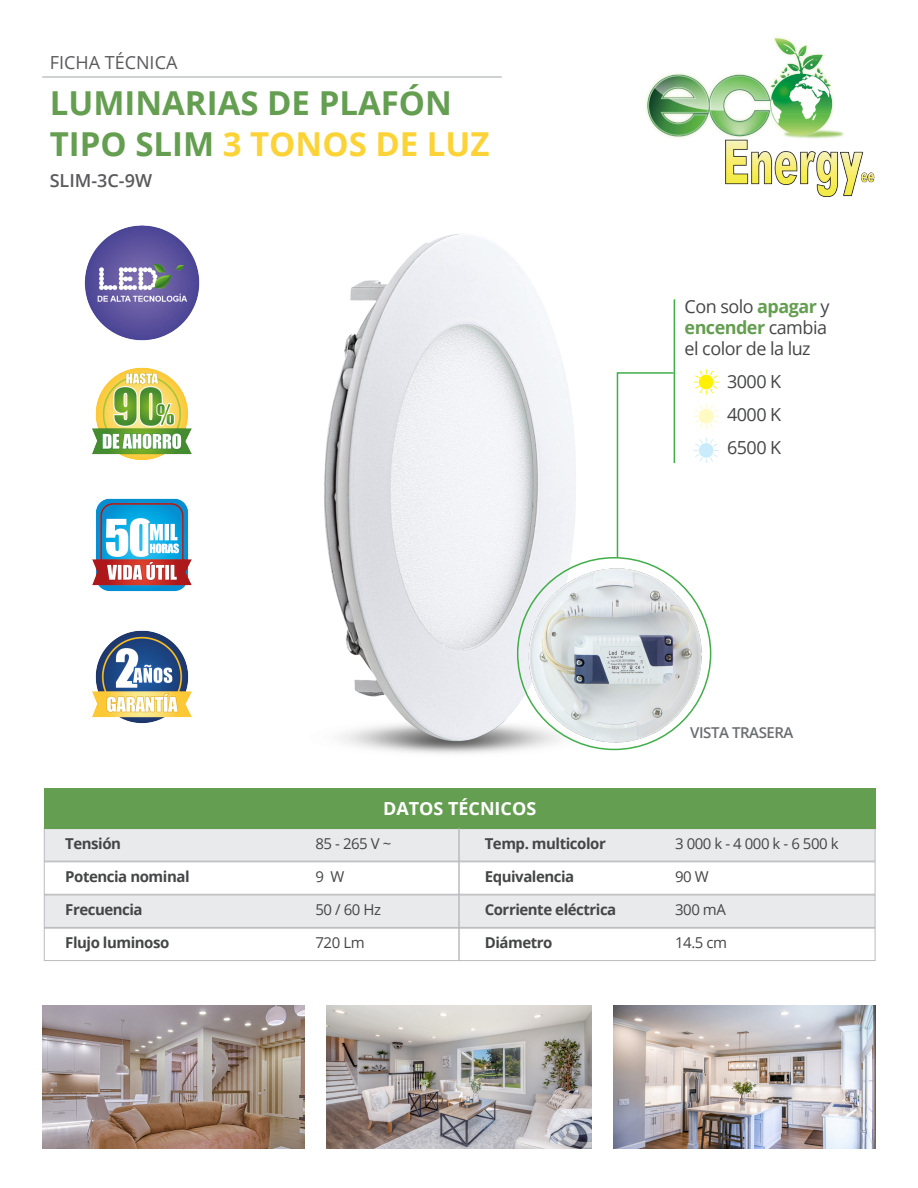
<style>
.page{position:relative;width:918px;height:1188px;background:#fff}
.page>*{position:absolute;margin:0;border:0;box-sizing:border-box;transform-origin:0 0}
.t1{font:700 33px "Open Sans";color:#fcd337}
.t2{font:700 33px "Open Sans";color:#649e50}
.t3{font:18px/21px "Open Sans";letter-spacing:-.03em;color:#454647}
.t4{font:700 18px "Open Sans";color:#fff}
.t5{font:18px "Open Sans";color:#5a5a5d}
.t6{font:600 18px "Open Sans";color:#5a5a5d}
.t7{font:700 15px "Open Sans";letter-spacing:-.03em;color:#454647}
.t8{font:15px "Open Sans";letter-spacing:-.03em;color:#454647}
.t9{font:600 15px "Open Sans";letter-spacing:-.03em;color:#6c6d70}
.s1{color:#649e50}
.s2{font-weight:700;color:#649e50}
</style>
<div class="page">
<img style="left:324px;top:234px;width:383px;height:520px">
<hr style="left:42px;top:77px;width:460px;height:1px;background:#a1a3a6">
<img style="left:646px;top:37px;width:229px;height:160px">
<img style="left:93px;top:498px;width:99px;height:94px">
<img style="left:84px;top:225px;width:116px;height:116px">
<img style="left:93px;top:367px;width:99px;height:94px">
<img style="left:43px;top:1006px;width:261px;height:142px">
<img style="left:614px;top:1006px;width:261px;height:142px">
<img style="left:326px;top:1006px;width:266px;height:142px">
<div style="left:44px;top:828px;width:831px;height:33px;background:#e9eaeb;border:1px solid #babbbe"></div>
<div style="left:44px;top:895px;width:831px;height:33px;background:#e9eaeb;border:1px solid #babbbe"></div>
<div style="left:44px;top:861px;width:831px;height:34px;border:1px solid #babbbe"></div>
<div style="left:44px;top:928px;width:831px;height:33px;border:1px solid #babbbe"></div>
<div style="left:44px;top:788px;width:831px;height:40px;background:#649e50"></div>
<hr style="left:458px;top:828px;width:2px;height:133px;background:#babbbe">
<img style="left:93px;top:630px;width:99px;height:94px">
<img style="left:508px;top:563px;width:204px;height:191px">
<svg style="left:616px;top:371px;width:59px;height:188px"></svg>
<hr style="left:674px;top:299px;width:1px;height:164px;background:#40ae49">
<svg style="left:694px;top:369px;width:25px;height:26px"></svg>
<svg style="left:694px;top:403px;width:25px;height:26px"></svg>
<svg style="left:694px;top:438px;width:25px;height:25px"></svg>
<p class="t5" style="left:50px;top:50px;width:129px">FICHA TÉCNICA</p>
<p class="t2" style="left:50px;top:80px;width:404px">LUMINARIAS DE PLAFÓN</p>
<p class="t1" style="left:50px;top:121px;width:441px"><span class="s1">TIPO SLIM</span> 3 TONOS DE LUZ</p>
<p class="t6" style="left:50px;top:168px;width:104px">SLIM-3C-9W</p>
<p class="t3" style="left:685px;top:296px;width:146px">Con solo <span class="s2">apagar</span> y <span class="s2">encender</span> cambia</p>
<p class="t3" style="left:685px;top:338px;width:128px">el color de la luz</p>
<p class="t3" style="left:727px;top:371px;width:56px">3000 K</p>
<p class="t3" style="left:727px;top:404px;width:56px">4000 K</p>
<p class="t3" style="left:727px;top:437px;width:56px">6500 K</p>
<p class="t7" style="left:65px;top:833px;width:57px">Tensión</p>
<p class="t7" style="left:65px;top:866px;width:126px">Potencia nominal</p>
<p class="t7" style="left:65px;top:899px;width:79px">Frecuencia</p>
<p class="t7" style="left:65px;top:932px;width:106px">Flujo luminoso</p>
<p class="t4" style="left:383px;top:796px;width:155px">DATOS TÉCNICOS</p>
<p class="t8" style="left:315px;top:834px;width:77px">85 - 265 V ~</p>
<p class="t8" style="left:315px;top:867px;width:30px">9 W</p>
<p class="t8" style="left:315px;top:900px;width:67px">50 / 60 Hz</p>
<p class="t8" style="left:315px;top:933px;width:51px">720 Lm</p>
<p class="t7" style="left:485px;top:833px;width:123px">Temp. multicolor</p>
<p class="t7" style="left:485px;top:866px;width:91px">Equivalencia</p>
<p class="t7" style="left:485px;top:899px;width:133px">Corriente eléctrica</p>
<p class="t7" style="left:485px;top:932px;width:69px">Diámetro</p>
<p class="t9" style="left:690px;top:722px;width:105px">VISTA TRASERA</p>
<p class="t8" style="left:675px;top:834px;width:165px">3 000 k - 4 000 k - 6 500 k</p>
<p class="t8" style="left:675px;top:867px;width:35px">90 W</p>
<p class="t8" style="left:675px;top:900px;width:52px">300 mA</p>
<p class="t8" style="left:675px;top:933px;width:54px">14.5 cm</p>
</div>
